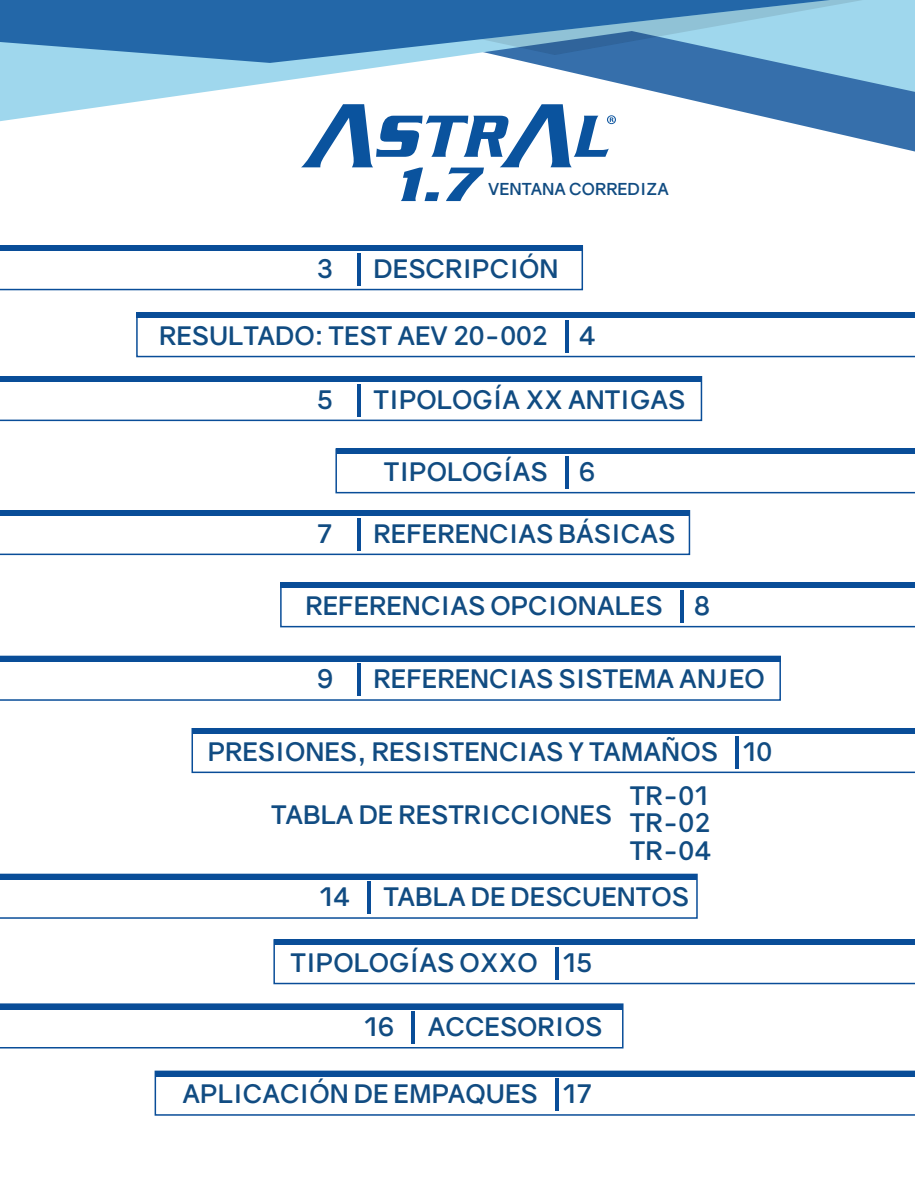
<style>
.page{position:relative;width:915px;height:1191px;background:#fff}
.page>*{position:absolute;margin:0;border:0;box-sizing:border-box;transform-origin:0 0}
.t1{font:italic 700 52.35px "Serpentine";color:#0a539e}
.t2{font:700 25.5px/27.6px "Gravity";color:#114c82;text-align:justify}
.t3{font:700 16.5px "Gravity";color:#114c82}
</style>
<div class="page">
<svg style="left:0;top:245px;width:583px;height:45px"></svg>
<hr style="left:357px;top:253px;width:4px;height:33px;background:#094d98">
<svg style="left:0;top:376px;width:702px;height:45px"></svg>
<hr style="left:357px;top:384px;width:4px;height:32px;background:#094d98">
<svg style="left:0;top:510px;width:690px;height:45px"></svg>
<hr style="left:357px;top:518px;width:4px;height:32px;background:#094d98">
<svg style="left:0;top:655px;width:780px;height:46px"></svg>
<hr style="left:357px;top:664px;width:4px;height:32px;background:#094d98">
<svg style="left:0;top:873px;width:697px;height:45px"></svg>
<hr style="left:367px;top:881px;width:3px;height:33px;background:#094d98">
<svg style="left:0;top:1003px;width:623px;height:45px"></svg>
<hr style="left:411px;top:1011px;width:4px;height:33px;background:#094d98">
<svg style="left:136px;top:312px;width:778px;height:45px"></svg>
<hr style="left:565px;top:320px;width:3px;height:33px;background:#094d98">
<svg style="left:335px;top:448px;width:579px;height:45px"></svg>
<hr style="left:565px;top:456px;width:3px;height:33px;background:#094d98">
<svg style="left:280px;top:582px;width:634px;height:45px"></svg>
<hr style="left:680px;top:590px;width:3px;height:33px;background:#094d98">
<svg style="left:191px;top:728px;width:723px;height:45px"></svg>
<hr style="left:735px;top:736px;width:3px;height:32px;background:#094d98">
<svg style="left:273px;top:939px;width:641px;height:45px"></svg>
<hr style="left:555px;top:947px;width:3px;height:32px;background:#094d98">
<svg style="left:154px;top:1070px;width:760px;height:45px"></svg>
<hr style="left:555px;top:1078px;width:3px;height:33px;background:#094d98">
<svg style="left:615px;top:92px;width:299px;height:60px"></svg>
<svg style="left:0;top:63px;width:848px;height:58px"></svg>
<svg style="left:481px;top:63px;width:433px;height:29px"></svg>
<svg style="left:0;top:0;width:914px;height:63px;background:#508ebf"></svg>
<svg style="left:301px;top:104px;width:314px;height:63px"></svg>
<h1 class="t1" style="left:395px;top:154px;width:83px">1.7</h1>
<p class="t3" style="left:488px;top:179px;width:182px">VENTANA CORREDIZA</p>
<p class="t2" style="left:317px;top:255px;width:17px">3</p>
<p class="t2" style="left:373px;top:255px;width:186px">DESCRIPCIÓN</p>
<p class="t2" style="left:159px;top:322px;width:438px">RESULTADO: TEST AEV 20-002 4</p>
<p class="t2" style="left:317px;top:386px;width:17px">5</p>
<p class="t2" style="left:373px;top:386px;width:313px">TIPOLOGÍA XX ANTIGAS</p>
<p class="t2" style="left:383px;top:458px;width:213px">TIPOLOGÍAS 6</p>
<p class="t2" style="left:317px;top:520px;width:17px">7</p>
<p class="t2" style="left:373px;top:520px;width:303px">REFERENCIAS BÁSICAS</p>
<p class="t2" style="left:305px;top:592px;width:406px">REFERENCIAS OPCIONALES 8</p>
<p class="t2" style="left:316px;top:665px;width:18px">9</p>
<p class="t2" style="left:373px;top:665px;width:392px">REFERENCIAS SISTEMA ANJEO</p>
<p class="t2" style="left:208px;top:738px;width:566px">PRESIONES, RESISTENCIAS Y TAMAÑOS 10</p>
<p class="t2" style="left:271px;top:801px;width:342px">TABLA DE RESTRICCIONES</p>
<p class="t2" style="left:629px;top:782px;width:83px">TR-01<br>TR-02<br>TR-04</p>
<p class="t2" style="left:319px;top:883px;width:33px">14</p>
<p class="t2" style="left:383px;top:883px;width:307px">TABLA DE DESCUENTOS</p>
<p class="t2" style="left:290px;top:949px;width:303px">TIPOLOGÍAS OXXO 15</p>
<p class="t2" style="left:364px;top:1013px;width:32px">16</p>
<p class="t2" style="left:427px;top:1013px;width:176px">ACCESORIOS</p>
<p class="t2" style="left:182px;top:1080px;width:411px">APLICACIÓN DE EMPAQUES 17</p>
</div>
